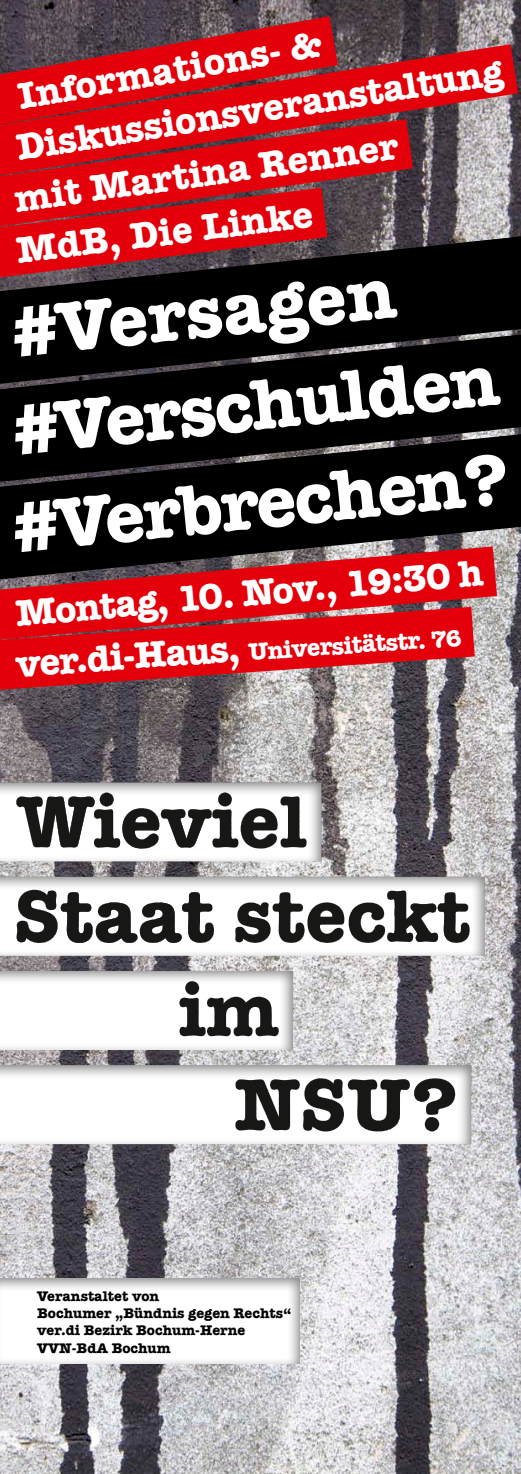
<style>
.page{position:relative;width:521px;height:1474px;background:#fff}
.page>*{position:absolute;margin:0;border:0;box-sizing:border-box;transform-origin:0 0}
.t1{font:700 73.5px "American Typewriter";color:#fff}
.t2{font:700 37.8px "American Typewriter";color:#fff}
.t3{font:700 24.5px "American Typewriter";color:#fff}
.t4{font:700 14.35px/17.3px "American Typewriter";color:#000}
.s1{font-size:37.8px}
</style>
<div class="page">
<img style="left:0;top:0;width:521px;height:1473px">
<div style="left:0;top:1039px;width:521px;height:126px;background:#000;opacity:.49"></div>
<div style="left:0;top:944px;width:443px;height:126px;background:#000;opacity:.49"></div>
<div style="left:0;top:850px;width:521px;height:126px;background:#000;opacity:.49"></div>
<div style="left:0;top:756px;width:473px;height:126px;background:#000;opacity:.49"></div>
<svg style="left:0;top:639px;width:475px;height:50px;background:#c62931"></svg>
<svg style="left:0;top:579px;width:497px;height:60px;background:#d8111a"></svg>
<svg style="left:0;top:482px;width:521px;height:97px;background:#2f1315"></svg>
<div style="left:0;top:384px;width:521px;height:98px;background:#000"></div>
<svg style="left:0;top:236px;width:521px;height:148px;background:#090909"></svg>
<svg style="left:0;top:226px;width:327px;height:51px;background:#a0131b"></svg>
<svg style="left:0;top:175px;width:413px;height:51px;background:#bc141d"></svg>
<svg style="left:0;top:44px;width:518px;height:131px;background:#c2212a"></svg>
<svg style="left:0;top:16px;width:338px;height:109px;background:#b7151f"></svg>
<div style="left:0;top:1276px;width:302px;height:89px;background:#000;opacity:.49"></div>
<p class="t2" style="left:13px;top:64px;width:310px;rotate:-10deg">Informations- &amp;</p>
<p class="t2" style="left:12px;top:116px;width:493px;rotate:-9deg">Diskussionsveranstaltung</p>
<p class="t2" style="left:10px;top:167px;width:388px;rotate:-8deg">mit Martina Renner</p>
<p class="t2" style="left:13px;top:218px;width:300px;rotate:-7deg">MdB, Die Linke</p>
<h1 class="t1" style="left:6px;top:269px;width:386px;rotate:-6deg">#Versagen</h1>
<h1 class="t1" style="left:7px;top:367px;width:489px;rotate:-6deg">#Verschulden</h1>
<h1 class="t1" style="left:7px;top:466px;width:498px;rotate:-6deg">#Verbrechen?</h1>
<p class="t2" style="left:13px;top:581px;width:471px;rotate:-5deg">Montag, 10. Nov., 19:30 h</p>
<p class="t3" style="left:15px;top:647px;width:448px;rotate:-4deg"><span class="s1">ver.di-Haus,</span> Universitätstr. 76</p>
<p class="t4" style="left:37px;top:1286px;width:256px">Veranstaltet von<br>Bochumer „Bündnis gegen Rechts“ ver.di Bezirk Bochum-Herne<br>VVN-BdA Bochum</p>
</div>
